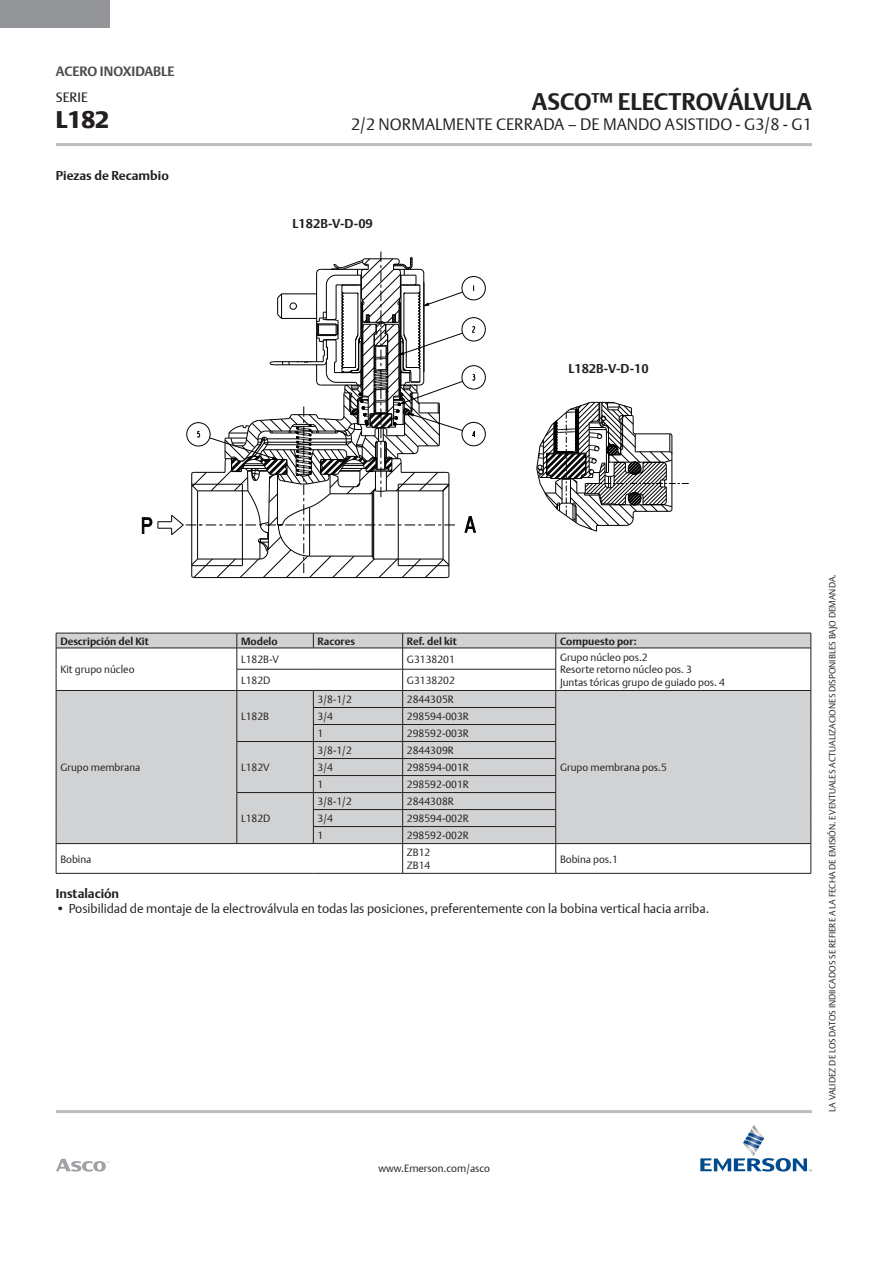
<style>
.page{position:relative;width:893px;height:1263px;background:#fff}
.page>*{position:absolute;margin:0;border:0;box-sizing:border-box;transform-origin:0 0}
.t1{font:700 24px "DTL Argo T";color:#231f20}
.t2{font:900 24px "DTL Argo T";color:#231f20}
.t3{font:16.5px "DTL Argo T Light";color:#231f20}
.t4{font:700 13.5px "DTL Argo T";color:#4b4c4d}
.t5{font:13.5px "DTL Argo T";color:#231f20}
.t6{font:12.75px "DTL Argo T Light";color:#231f20}
.t7{font:700 12.75px "DTL Argo T";color:#231f20}
.t8{font:10.5px "DTL Argo T Light";color:#231f20}
.t9{font:700 10.5px "DTL Argo T";color:#231f20}
.t10{font:9px "DTL Argo T Light";color:#231f20}
</style>
<div class="page">
<hr style="left:56px;top:143px;width:756px;height:3px;background:#bcbdc0">
<div style="left:0;top:0;width:110px;height:28px;background:#939598"></div>
<svg style="left:700px;top:1125px;width:112px;height:46px"></svg>
<svg style="left:56px;top:1159px;width:53px;height:12px"></svg>
<hr style="left:56px;top:1110px;width:756px;height:3px;background:#bcbdc0">
<svg style="left:142px;top:517px;width:10px;height:16px"></svg>
<div style="left:462px;top:422px;width:23px;height:24px;border:1px solid #000;border-radius:50%"></div>
<div style="left:462px;top:365px;width:23px;height:24px;border:1px solid #000;border-radius:50%"></div>
<div style="left:462px;top:317px;width:23px;height:24px;border:1px solid #000;border-radius:50%"></div>
<div style="left:462px;top:276px;width:23px;height:24px;border:1px solid #000;border-radius:50%"></div>
<svg style="left:158px;top:252px;width:318px;height:326px"></svg>
<svg style="left:536px;top:401px;width:153px;height:131px"></svg>
<svg style="left:57px;top:634px;width:754px;height:209px;fill:#d1d2d4"></svg>
<hr style="left:56px;top:633px;width:181px;height:1px;background:#231f20">
<hr style="left:237px;top:633px;width:76px;height:1px;background:#231f20">
<hr style="left:313px;top:633px;width:90px;height:1px;background:#231f20">
<svg style="left:313px;top:633px;width:1px;height:15px"></svg>
<hr style="left:403px;top:633px;width:153px;height:1px;background:#231f20">
<hr style="left:556px;top:633px;width:255px;height:1px;background:#231f20">
<hr style="left:56px;top:648px;width:181px;height:1px;background:#231f20">
<hr style="left:237px;top:648px;width:76px;height:1px;background:#231f20">
<hr style="left:313px;top:648px;width:90px;height:1px;background:#231f20">
<hr style="left:403px;top:648px;width:153px;height:1px;background:#231f20">
<hr style="left:556px;top:648px;width:255px;height:1px;background:#231f20">
<svg style="left:237px;top:633px;width:1px;height:210px"></svg>
<svg style="left:313px;top:691px;width:1px;height:152px"></svg>
<svg style="left:56px;top:633px;width:1px;height:240px"></svg>
<svg style="left:402px;top:633px;width:1px;height:240px"></svg>
<svg style="left:555px;top:633px;width:1px;height:240px"></svg>
<hr style="left:237px;top:669px;width:76px;height:1px;background:#231f20">
<hr style="left:313px;top:669px;width:90px;height:1px;background:#231f20">
<hr style="left:403px;top:669px;width:153px;height:1px;background:#231f20">
<hr style="left:56px;top:690px;width:181px;height:1px;background:#231f20">
<hr style="left:237px;top:690px;width:76px;height:1px;background:#231f20">
<hr style="left:313px;top:690px;width:90px;height:1px;background:#231f20">
<hr style="left:403px;top:690px;width:153px;height:1px;background:#231f20">
<hr style="left:556px;top:690px;width:255px;height:1px;background:#231f20">
<hr style="left:313px;top:707px;width:90px;height:1px;background:#231f20">
<hr style="left:403px;top:707px;width:153px;height:1px;background:#231f20">
<hr style="left:313px;top:724px;width:90px;height:1px;background:#231f20">
<hr style="left:403px;top:724px;width:153px;height:1px;background:#231f20">
<hr style="left:237px;top:741px;width:76px;height:1px;background:#231f20">
<hr style="left:313px;top:741px;width:90px;height:1px;background:#231f20">
<hr style="left:403px;top:741px;width:153px;height:1px;background:#231f20">
<hr style="left:313px;top:758px;width:90px;height:1px;background:#231f20">
<hr style="left:403px;top:758px;width:153px;height:1px;background:#231f20">
<hr style="left:313px;top:775px;width:90px;height:1px;background:#231f20">
<hr style="left:403px;top:775px;width:153px;height:1px;background:#231f20">
<hr style="left:237px;top:792px;width:76px;height:1px;background:#231f20">
<hr style="left:313px;top:792px;width:90px;height:1px;background:#231f20">
<hr style="left:403px;top:792px;width:153px;height:1px;background:#231f20">
<hr style="left:313px;top:809px;width:90px;height:1px;background:#231f20">
<hr style="left:403px;top:809px;width:153px;height:1px;background:#231f20">
<hr style="left:313px;top:826px;width:90px;height:1px;background:#231f20">
<hr style="left:403px;top:826px;width:153px;height:1px;background:#231f20">
<hr style="left:56px;top:843px;width:181px;height:1px;background:#231f20">
<hr style="left:237px;top:843px;width:76px;height:1px;background:#231f20">
<hr style="left:313px;top:843px;width:90px;height:1px;background:#231f20">
<hr style="left:403px;top:843px;width:153px;height:1px;background:#231f20">
<hr style="left:556px;top:843px;width:255px;height:1px;background:#231f20">
<svg style="left:811px;top:633px;width:1px;height:240px"></svg>
<hr style="left:56px;top:873px;width:181px;height:1px;background:#231f20">
<hr style="left:237px;top:873px;width:76px;height:1px;background:#231f20">
<hr style="left:313px;top:873px;width:90px;height:1px;background:#231f20">
<hr style="left:403px;top:873px;width:153px;height:1px;background:#231f20">
<hr style="left:556px;top:873px;width:255px;height:1px;background:#231f20">
<p class="t4" style="left:56px;top:63px;width:120px">ACERO INOXIDABLE</p>
<p class="t5" style="left:56px;top:89px;width:33px">SERIE</p>
<p class="t2" style="left:56px;top:105px;width:55px">L182</p>
<p class="t7" style="left:56px;top:168px;width:114px">Piezas de Recambio</p>
<p class="t1" style="left:532px;top:87px;width:282px">ASCO™ ELECTROVÁLVULA</p>
<p class="t3" style="left:351px;top:114px;width:462px">2/2 NORMALMENTE CERRADA – DE MANDO ASISTIDO - G3/8 - G1</p>
<p class="t7" style="left:293px;top:216px;width:82px">L182B-V-D-09</p>
<p class="t7" style="left:568px;top:361px;width:82px">L182B-V-D-10</p>
<p class="t9" style="left:60px;top:635px;width:90px">Descripción del Kit</p>
<p class="t9" style="left:241px;top:635px;width:38px">Modelo</p>
<p class="t9" style="left:318px;top:635px;width:39px">Racores</p>
<p class="t9" style="left:407px;top:635px;width:51px">Ref. del kit</p>
<p class="t9" style="left:560px;top:635px;width:78px">Compuesto por:</p>
<p class="t8" style="left:60px;top:663px;width:76px">Kit grupo núcleo</p>
<p class="t8" style="left:241px;top:653px;width:40px">L182B-V</p>
<p class="t8" style="left:407px;top:653px;width:50px">G3138201</p>
<p class="t8" style="left:560px;top:650px;width:89px">Grupo núcleo pos.2</p>
<p class="t8" style="left:560px;top:663px;width:134px">Resorte retorno núcleo pos. 3</p>
<p class="t8" style="left:241px;top:674px;width:31px">L182D</p>
<p class="t8" style="left:407px;top:674px;width:50px">G3138202</p>
<p class="t8" style="left:560px;top:676px;width:166px">Juntas tóricas grupo de guiado pos. 4</p>
<p class="t8" style="left:60px;top:761px;width:81px">Grupo membrana</p>
<p class="t8" style="left:60px;top:852px;width:33px">Bobina</p>
<p class="t8" style="left:241px;top:710px;width:30px">L182B</p>
<p class="t8" style="left:241px;top:761px;width:30px">L182V</p>
<p class="t8" style="left:241px;top:812px;width:31px">L182D</p>
<p class="t8" style="left:318px;top:693px;width:36px">3/8-1/2</p>
<p class="t8" style="left:407px;top:693px;width:48px">2844305R</p>
<p class="t8" style="left:318px;top:710px;width:17px">3/4</p>
<p class="t8" style="left:407px;top:710px;width:64px">298594-003R</p>
<p class="t8" style="left:318px;top:727px;width:7px">1</p>
<p class="t8" style="left:407px;top:727px;width:64px">298592-003R</p>
<p class="t8" style="left:318px;top:744px;width:36px">3/8-1/2</p>
<p class="t8" style="left:407px;top:744px;width:48px">2844309R</p>
<p class="t8" style="left:318px;top:761px;width:17px">3/4</p>
<p class="t8" style="left:407px;top:761px;width:64px">298594-001R</p>
<p class="t8" style="left:318px;top:778px;width:7px">1</p>
<p class="t8" style="left:407px;top:778px;width:64px">298592-001R</p>
<p class="t8" style="left:318px;top:795px;width:36px">3/8-1/2</p>
<p class="t8" style="left:407px;top:795px;width:48px">2844308R</p>
<p class="t8" style="left:318px;top:812px;width:17px">3/4</p>
<p class="t8" style="left:407px;top:812px;width:64px">298594-002R</p>
<p class="t8" style="left:318px;top:829px;width:7px">1</p>
<p class="t8" style="left:407px;top:829px;width:64px">298592-002R</p>
<p class="t8" style="left:407px;top:846px;width:25px">ZB12</p>
<p class="t8" style="left:407px;top:859px;width:25px">ZB14</p>
<p class="t8" style="left:560px;top:761px;width:108px">Grupo membrana pos.5</p>
<p class="t8" style="left:560px;top:852px;width:59px">Bobina pos.1</p>
<p class="t7" style="left:56px;top:886px;width:65px">Instalación</p>
<p class="t6" style="left:56px;top:901px;width:655px">• Posibilidad de montaje de la electroválvula en todas las posiciones, preferentemente con la bobina vertical hacia arriba.</p>
<p class="t8" style="left:378px;top:1161px;width:113px">www.Emerson.com/asco</p>
<p class="t10" style="left:827px;top:1111px;width:539px;rotate:-90deg">LA VALIDEZ DE LOS DATOS INDIICADOS SE REFIERE A LA FECHA DE EMISIÓN. EVENTUALES ACTUALIZACIONES DISPONIBLES BAJO DEMANDA.</p>
</div>
